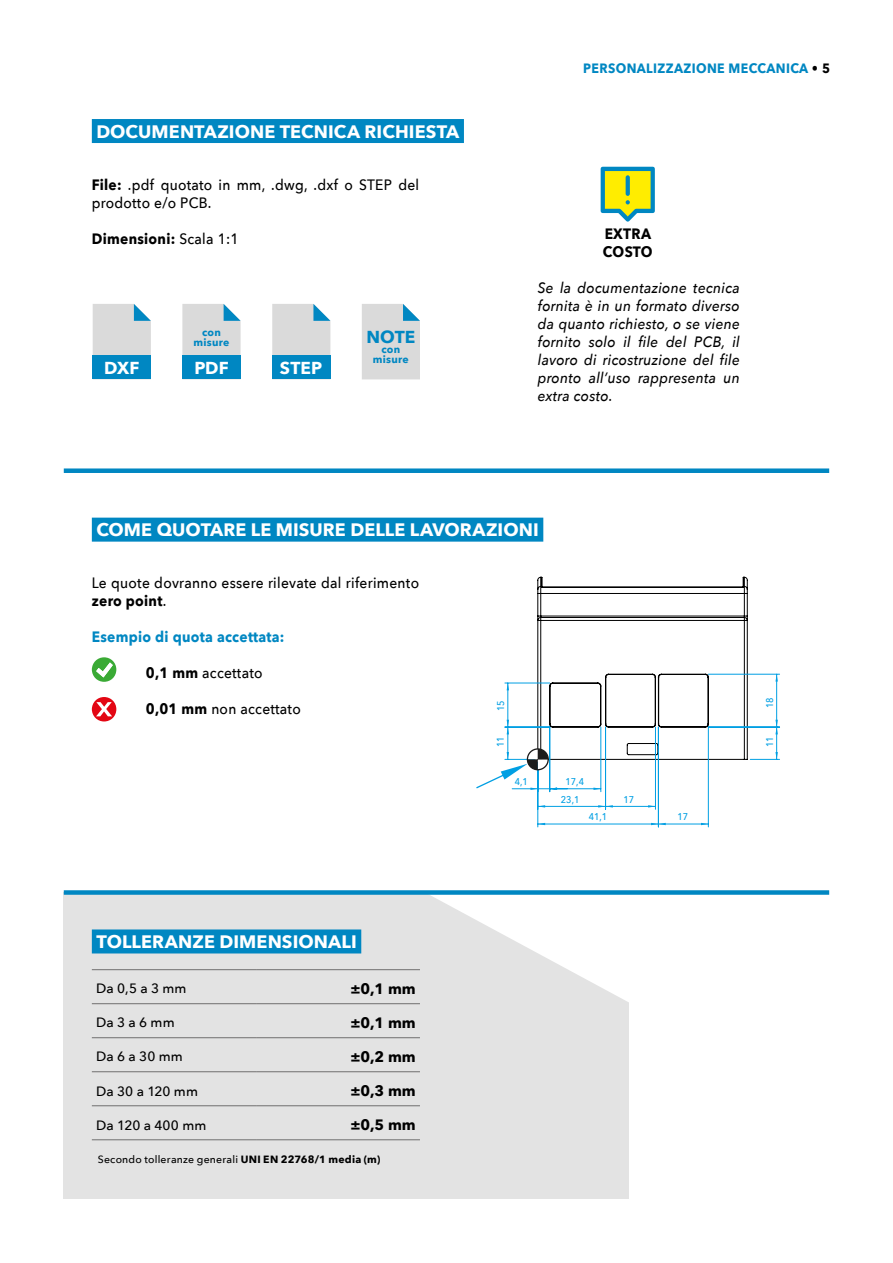
<style>
.page{position:relative;width:893px;height:1263px;background:#fff}
.page>*{position:absolute;margin:0;border:0;box-sizing:border-box;transform-origin:0 0}
.t1{font:700 18px "Avenir Next";letter-spacing:.005em;color:#fff}
.t2{font:700 17.25px "Avenir Next";letter-spacing:.005em;color:#fff}
.t3{font:700 17.25px "Avenir Next";color:#0087c2}
.t4{font:italic 500 15px/18px "Avenir Next";letter-spacing:.02em;color:#000;text-align:justify;scale:.92 1}
.t5{font:500 15px/18px "Avenir Next";letter-spacing:.02em;color:#000;scale:.92 1}
.t6{font:700 15px "Avenir Next";letter-spacing:.02em;color:#000}
.t7{font:700 15px/18px "Avenir Next";letter-spacing:.02em;color:#000;scale:.92 1}
.t8{font:700 15px "Avenir Next";letter-spacing:.02em;color:#0087c2;scale:.92 1}
.t9{font:500 13.5px "Avenir Next";letter-spacing:.005em;color:#000}
.t10{font:700 13.5px "Avenir Next";letter-spacing:.03em;color:#0087c2;scale:.92 1}
.t11{font:500 10.5px "Avenir Next";letter-spacing:.02em;color:#000}
.t12{font:700 10.5px/10.1px "Avenir Next";letter-spacing:.025em;color:#0087c2;text-align:center}
.t13{font:500 9.9px/18px "Avenir Next";color:#009fe3;text-align:center;scale:.92 1}
.s1{font-weight:700}
.s2{font-weight:500}
.s3{color:#000}
</style>
<div class="page">
<div style="left:64px;top:892px;width:565px;height:307px;background:#e3e3e3"></div>
<svg style="left:431px;top:895px;width:198px;height:107px"></svg>
<div style="left:92px;top:929px;width:269px;height:24px;background:#0087c2"></div>
<div style="left:92px;top:119px;width:372px;height:24px;background:#0087c2"></div>
<svg style="left:93px;top:304px;width:58px;height:51px;background:#d1d7da"></svg>
<div style="left:93px;top:355px;width:58px;height:24px;background:#0087c2"></div>
<svg style="left:182px;top:304px;width:59px;height:51px;background:#d1d8db"></svg>
<div style="left:182px;top:355px;width:59px;height:24px;background:#0087c2"></div>
<svg style="left:272px;top:304px;width:58px;height:51px;background:#d1d7da"></svg>
<div style="left:272px;top:355px;width:58px;height:24px;background:#0087c2"></div>
<div style="left:362px;top:304px;width:58px;height:75px;background:#dadada"></div>
<div style="left:64px;top:468px;width:765px;height:5px;background:#0087c2"></div>
<div style="left:64px;top:890px;width:765px;height:5px;background:#0087c2"></div>
<div style="left:92px;top:518px;width:451px;height:24px;background:#0087c2"></div>
<hr style="left:708px;top:727px;width:1px;height:100px;background:#009fe3">
<hr style="left:658px;top:727px;width:1px;height:100px;background:#009fe3">
<hr style="left:537px;top:762px;width:1px;height:65px;background:#009fe3">
<hr style="left:708px;top:674px;width:72px;height:1px;background:#009fe3">
<hr style="left:708px;top:727px;width:72px;height:1px;background:#009fe3">
<hr style="left:750px;top:759px;width:30px;height:1px;background:#009fe3">
<svg style="left:476px;top:576px;width:302px;height:249px"></svg>
<div style="left:92px;top:697px;width:24px;height:24px;background:#e30613;border-radius:50%"></div>
<svg style="left:96px;top:702px;width:16px;height:14px"></svg>
<svg style="left:92px;top:657px;width:24px;height:25px"></svg>
<hr style="left:92px;top:969px;width:164px;height:1px;background:#706f6f">
<hr style="left:256px;top:969px;width:164px;height:1px;background:#706f6f">
<hr style="left:92px;top:1003px;width:164px;height:1px;background:#706f6f">
<hr style="left:256px;top:1003px;width:164px;height:1px;background:#706f6f">
<hr style="left:92px;top:1037px;width:164px;height:1px;background:#706f6f">
<hr style="left:256px;top:1037px;width:164px;height:1px;background:#706f6f">
<hr style="left:92px;top:1071px;width:164px;height:1px;background:#706f6f">
<hr style="left:256px;top:1071px;width:164px;height:1px;background:#706f6f">
<hr style="left:92px;top:1105px;width:164px;height:1px;background:#706f6f">
<hr style="left:256px;top:1105px;width:164px;height:1px;background:#706f6f">
<hr style="left:92px;top:1139px;width:164px;height:1px;background:#706f6f">
<hr style="left:256px;top:1139px;width:164px;height:1px;background:#706f6f">
<svg style="left:601px;top:167px;width:54px;height:55px;background:#b3d15c"></svg>
<p class="t1" style="left:96px;top:116px;width:365px">DOCUMENTAZIONE TECNICA RICHIESTA</p>
<p class="t5" style="left:92px;top:175px;width:357px"><span class="s1">File:</span> .pdf quotato in mm, .dwg, .dxf o STEP del prodotto e/o PCB.</p>
<p class="t7" style="left:92px;top:229px;width:161px">Dimensioni: <span class="s2">Scala 1:1</span></p>
<p class="t12" style="left:193px;top:327px;width:37px">con misure</p>
<p class="t2" style="left:104px;top:353px;width:37px">DXF</p>
<p class="t2" style="left:194px;top:353px;width:36px">PDF</p>
<p class="t2" style="left:280px;top:353px;width:44px">STEP</p>
<p class="t3" style="left:366px;top:321px;width:50px">NOTE</p>
<p class="t12" style="left:373px;top:344px;width:37px">con misure</p>
<p class="t10" style="left:583px;top:57px;width:270px">PERSONALIZZAZIONE MECCANICA <span class="s3">• 5</span></p>
<p class="t7" style="left:603px;top:224px;width:55px">EXTRA<br>COSTO</p>
<p class="t4" style="left:538px;top:278px;width:221px">Se la documentazione tecnica fornita è in un formato diverso da quanto richiesto, o se viene fornito solo il file del PCB, il lavoro di ricostruzione del file pronto all’uso rappresenta un extra costo.</p>
<p class="t1" style="left:96px;top:514px;width:444px">COME QUOTARE LE MISURE DELLE LAVORAZIONI</p>
<p class="t5" style="left:92px;top:573px;width:357px">Le quote dovranno essere rilevate dal riferimento <span class="s1">zero point</span>.</p>
<p class="t8" style="left:92px;top:623px;width:211px">Esempio di quota accettata:</p>
<p class="t5" style="left:146px;top:663px;width:128px"><span class="s1">0,1 mm</span> accettato</p>
<p class="t5" style="left:146px;top:699px;width:170px"><span class="s1">0,01 mm</span> non accettato</p>
<p class="t1" style="left:96px;top:926px;width:262px">TOLLERANZE DIMENSIONALI</p>
<p class="t9" style="left:96px;top:977px;width:92px">Da 0,5 a 3 mm</p>
<p class="t6" style="left:350px;top:976px;width:67px">±0,1 mm</p>
<p class="t9" style="left:96px;top:1011px;width:80px">Da 3 a 6 mm</p>
<p class="t6" style="left:350px;top:1010px;width:67px">±0,1 mm</p>
<p class="t9" style="left:96px;top:1045px;width:88px">Da 6 a 30 mm</p>
<p class="t6" style="left:350px;top:1044px;width:67px">±0,2 mm</p>
<p class="t9" style="left:96px;top:1079px;width:103px">Da 30 a 120 mm</p>
<p class="t6" style="left:350px;top:1078px;width:67px">±0,3 mm</p>
<p class="t9" style="left:96px;top:1113px;width:112px">Da 120 a 400 mm</p>
<p class="t6" style="left:350px;top:1112px;width:67px">±0,5 mm</p>
<p class="t11" style="left:98px;top:1150px;width:284px">Secondo tolleranze generali <span class="s1">UNI EN 22768/1 media (m)</span></p>
<p class="t13" style="left:491px;top:711px;width:13px;rotate:-90deg">15</p>
<p class="t13" style="left:760px;top:708px;width:13px;rotate:-90deg">18</p>
<p class="t13" style="left:491px;top:747px;width:13px;rotate:-90deg">11</p>
<p class="t13" style="left:760px;top:747px;width:13px;rotate:-90deg">11</p>
<p class="t13" style="left:515px;top:772px;width:16px">4,1</p>
<p class="t13" style="left:561px;top:772px;width:27px">17,4<br>23,1</p>
<p class="t13" style="left:623px;top:790px;width:13px">17</p>
<p class="t13" style="left:589px;top:807px;width:22px">41,1</p>
<p class="t13" style="left:677px;top:807px;width:13px">17</p>
</div>
